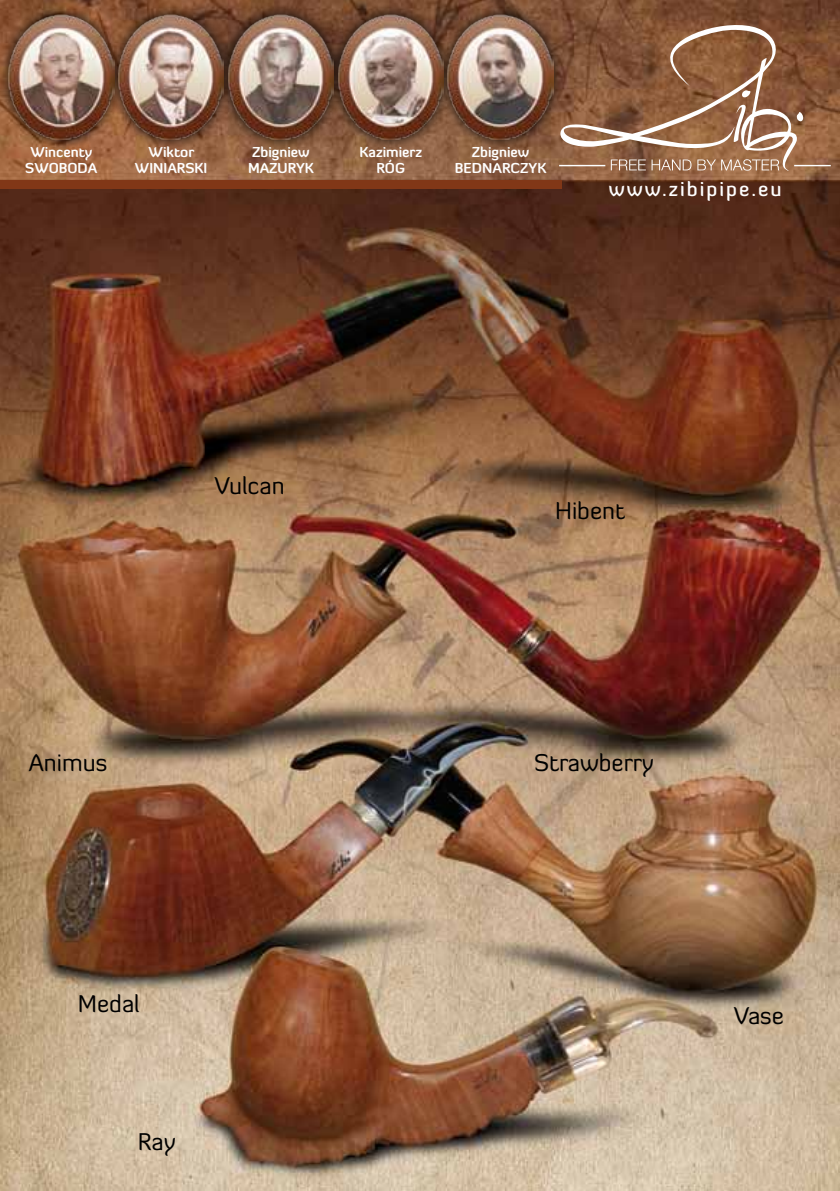
<style>
.page{position:relative;width:840px;height:1191px;background:#fff}
.page>*{position:absolute;margin:0;border:0;box-sizing:border-box;transform-origin:0 0}
.t1{font:24px "Diavlo";color:#000}
.t2{font:500 20px "Diavlo";letter-spacing:.1em;color:#fff}
.t3{font:700 14px/16.8px "Diavlo";color:#fff;text-align:center}
</style>
<div class="page">
<img style="left:0;top:0;width:839px;height:1191px">
<hr style="left:558px;top:165px;width:47px;height:1px;background:#fff">
<hr style="left:793px;top:165px;width:37px;height:1px;background:#fff">
<svg style="left:559px;top:24px;width:243px;height:147px;background:#986e52"></svg>
<div style="left:0;top:3px;width:125px;height:148px;background:#000;opacity:.75"></div>
<img style="left:9px;top:14px;width:98px;height:126px">
<div style="left:107px;top:3px;width:128px;height:148px;background:#000;opacity:.75"></div>
<img style="left:118px;top:14px;width:98px;height:126px">
<div style="left:216px;top:3px;width:129px;height:148px;background:#000;opacity:.75"></div>
<img style="left:228px;top:14px;width:98px;height:126px">
<div style="left:326px;top:3px;width:128px;height:148px;background:#000;opacity:.75"></div>
<img style="left:338px;top:14px;width:98px;height:126px">
<div style="left:436px;top:3px;width:128px;height:148px;background:#000;opacity:.75"></div>
<img style="left:447px;top:14px;width:106px;height:126px">
<div style="left:0;top:180px;width:561px;height:8px;background:#813717"></div>
<p class="t3" style="left:25px;top:143px;width:74px">Wincenty<br>Swoboda</p>
<p class="t3" style="left:135px;top:143px;width:74px">Wiktor<br>Winiarski</p>
<p class="t3" style="left:248px;top:143px;width:67px">Zbigniew<br>Mazuryk</p>
<p class="t3" style="left:359px;top:143px;width:64px">Kazimierz<br>RóG</p>
<p class="t3" style="left:454px;top:143px;width:93px">Zbigniew<br>Bednarczyk</p>
<h2 class="t2" style="left:608px;top:176px;width:174px">www.zibipipe.eu</h2>
<h1 class="t1" style="left:214px;top:470px;width:72px">Vulcan</h1>
<h1 class="t1" style="left:554px;top:495px;width:72px">Hibent</h1>
<h1 class="t1" style="left:29px;top:747px;width:80px">Animus</h1>
<h1 class="t1" style="left:533px;top:747px;width:121px">Strawberry</h1>
<h1 class="t1" style="left:78px;top:988px;width:63px">Medal</h1>
<h1 class="t1" style="left:138px;top:1126px;width:39px">Ray</h1>
<h1 class="t1" style="left:733px;top:1000px;width:52px">Vase</h1>
</div>
